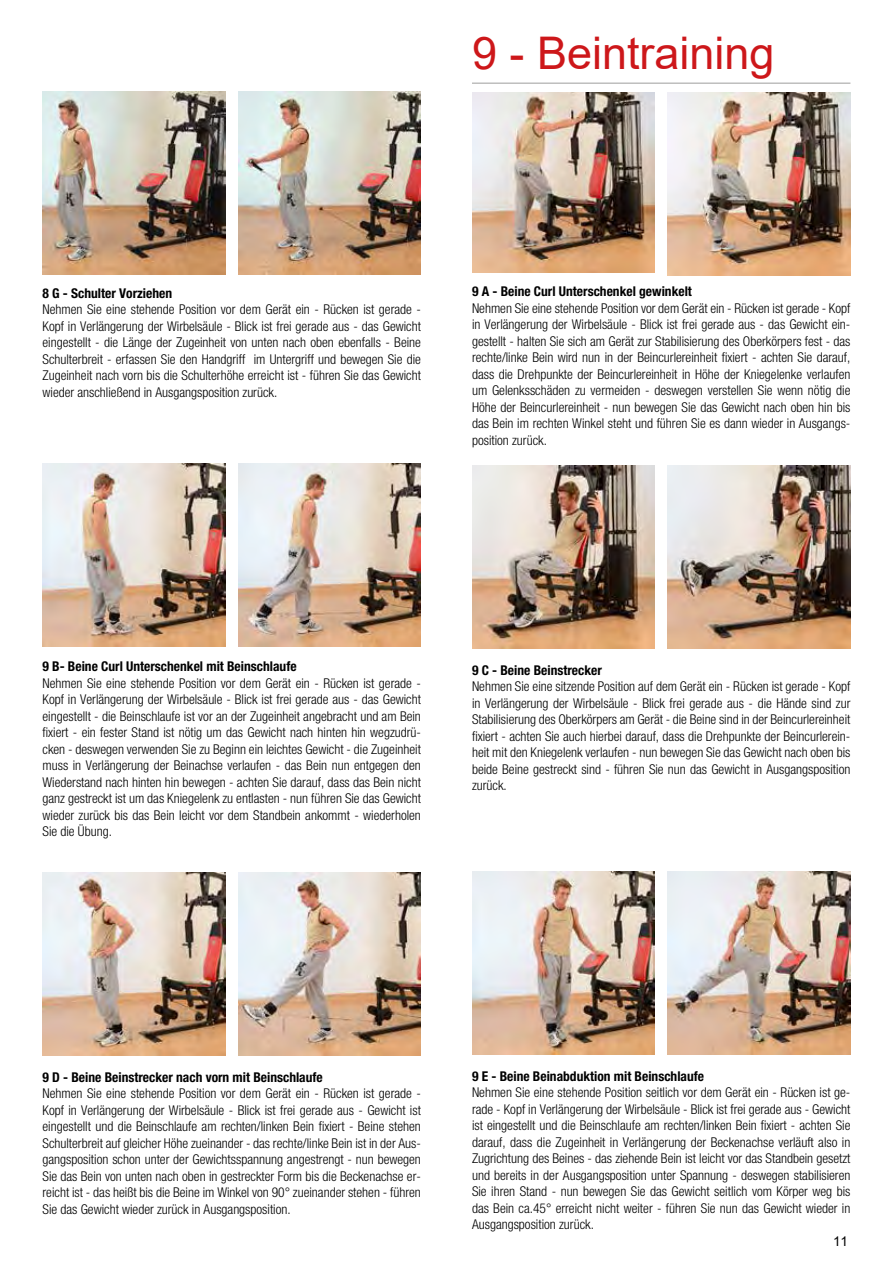
<style>
.page{position:relative;width:893px;height:1263px;background:#fff}
.page>*{position:absolute;margin:0;border:0;box-sizing:border-box;transform-origin:0 0}
.t1{font:45px "Arial";color:#cd171a}
.t2{font:300 condensed 13.5px/16.5px "Helvetica Neue";color:#000;text-align:justify}
.t3{font:700 condensed 13.5px "Helvetica Neue";color:#000}
.t4{font:13.5px "Arial";color:#000}
</style>
<div class="page">
<img style="left:43px;top:92px;width:182px;height:183px">
<img style="left:238px;top:92px;width:183px;height:183px">
<img style="left:472px;top:92px;width:183px;height:180px">
<img style="left:668px;top:92px;width:182px;height:183px">
<hr style="left:472px;top:83px;width:378px;height:1px;background:#9d9d9c">
<img style="left:43px;top:463px;width:182px;height:183px">
<img style="left:238px;top:463px;width:183px;height:183px">
<img style="left:472px;top:466px;width:183px;height:182px">
<img style="left:668px;top:466px;width:182px;height:182px">
<img style="left:43px;top:873px;width:182px;height:182px">
<img style="left:238px;top:873px;width:183px;height:182px">
<img style="left:472px;top:871px;width:183px;height:183px">
<img style="left:668px;top:871px;width:182px;height:183px">
<h1 class="t1" style="left:472px;top:23px;width:304px">9 - Beintraining</h1>
<p class="t3" style="left:43px;top:285px;width:131px">8 G - Schulter Vorziehen</p>
<p class="t2" style="left:43px;top:301px;width:380px">Nehmen Sie eine stehende Position vor dem Gerät ein - Rücken ist gerade - Kopf in Verlängerung der Wirbelsäule - Blick ist frei gerade aus - das Gewicht eingestellt - die Länge der Zugeinheit von unten nach oben ebenfalls - Beine Schulterbreit - erfassen Sie den Handgriff im Untergriff und bewegen Sie die Zugeinheit nach vorn bis die Schulterhöhe erreicht ist - führen Sie das Gewicht wieder anschließend in Ausgangsposition zurück.</p>
<p class="t3" style="left:472px;top:283px;width:221px">9 A - Beine Curl Unterschenkel gewinkelt</p>
<p class="t2" style="left:472px;top:300px;width:380px">Nehmen Sie eine stehende Position vor dem Gerät ein - Rücken ist gerade - Kopf in Verlängerung der Wirbelsäule - Blick ist frei gerade aus - das Gewicht ein&shy;gestellt - halten Sie sich am Gerät zur Stabilisierung des Oberkörpers fest - das rechte/linke Bein wird nun in der Beincurlereinheit fixiert - achten Sie darauf, dass die Drehpunkte der Beincurlereinheit in Höhe der Kniegelenke verlaufen um Gelenksschäden zu vermeiden - deswegen verstellen Sie wenn nötig die Höhe der Beincurlereinheit - nun bewegen Sie das Gewicht nach oben hin bis das Bein im rechten Winkel steht und führen Sie es dann wieder in Ausgangs&shy;position zurück.</p>
<p class="t3" style="left:43px;top:658px;width:256px">9 B- Beine Curl Unterschenkel mit Beinschlaufe</p>
<p class="t2" style="left:43px;top:675px;width:380px">Nehmen Sie eine stehende Position vor dem Gerät ein - Rücken ist gerade - Kopf in Verlängerung der Wirbelsäule - Blick ist frei gerade aus - das Gewicht eingestellt - die Beinschlaufe ist vor an der Zugeinheit angebracht und am Bein fixiert - ein fester Stand ist nötig um das Gewicht nach hinten hin wegzudrü&shy;cken - deswegen verwenden Sie zu Beginn ein leichtes Gewicht - die Zugeinheit muss in Verlängerung der Beinachse verlaufen - das Bein nun entgegen den Wiederstand nach hinten hin bewegen - achten Sie darauf, dass das Bein nicht ganz gestreckt ist um das Kniegelenk zu entlasten - nun führen Sie das Gewicht wieder zurück bis das Bein leicht vor dem Standbein ankommt - wiederholen Sie die Übung.</p>
<p class="t3" style="left:472px;top:662px;width:131px">9 C - Beine Beinstrecker</p>
<p class="t2" style="left:472px;top:678px;width:380px">Nehmen Sie eine sitzende Position auf dem Gerät ein - Rücken ist gerade - Kopf in Verlängerung der Wirbelsäule - Blick frei gerade aus - die Hände sind zur Stabilisierung des Oberkörpers am Gerät - die Beine sind in der Beincurlereinheit fixiert - achten Sie auch hierbei darauf, dass die Drehpunkte der Beincurlerein&shy;heit mit den Kniegelenk verlaufen - nun bewegen Sie das Gewicht nach oben bis beide Beine gestreckt sind - führen Sie nun das Gewicht in Ausgangsposition zurück.</p>
<p class="t3" style="left:43px;top:1069px;width:282px">9 D - Beine Beinstrecker nach vorn mit Beinschlaufe</p>
<p class="t2" style="left:43px;top:1085px;width:380px">Nehmen Sie eine stehende Position vor dem Gerät ein - Rücken ist gerade - Kopf in Verlängerung der Wirbelsäule - Blick ist frei gerade aus - Gewicht ist eingestellt und die Beinschlaufe am rechten/linken Bein fixiert - Beine stehen Schulterbreit auf gleicher Höhe zueinander - das rechte/linke Bein ist in der Aus&shy;gangsposition schon unter der Gewichtsspannung angestrengt - nun bewegen Sie das Bein von unten nach oben in gestreckter Form bis die Beckenachse er&shy;reicht ist - das heißt bis die Beine im Winkel von 90° zueinander stehen - führen Sie das Gewicht wieder zurück in Ausgangsposition.</p>
<p class="t3" style="left:472px;top:1068px;width:234px">9 E - Beine Beinabduktion mit Beinschlaufe</p>
<p class="t2" style="left:472px;top:1084px;width:380px">Nehmen Sie eine stehende Position seitlich vor dem Gerät ein - Rücken ist ge&shy;rade - Kopf in Verlängerung der Wirbelsäule - Blick ist frei gerade aus - Gewicht ist eingestellt und die Beinschlaufe am rechten/linken Bein fixiert - achten Sie darauf, dass die Zugeinheit in Verlängerung der Beckenachse verläuft also in Zugrichtung des Beines - das ziehende Bein ist leicht vor das Standbein gesetzt und bereits in der Ausgangsposition unter Spannung - deswegen stabilisieren Sie ihren Stand - nun bewegen Sie das Gewicht seitlich vom Körper weg bis das Bein ca.45° erreicht nicht weiter - führen Sie nun das Gewicht wieder in Ausgangsposition zurück.</p>
<p class="t4" style="left:833px;top:1232px;width:17px">11</p>
</div>
